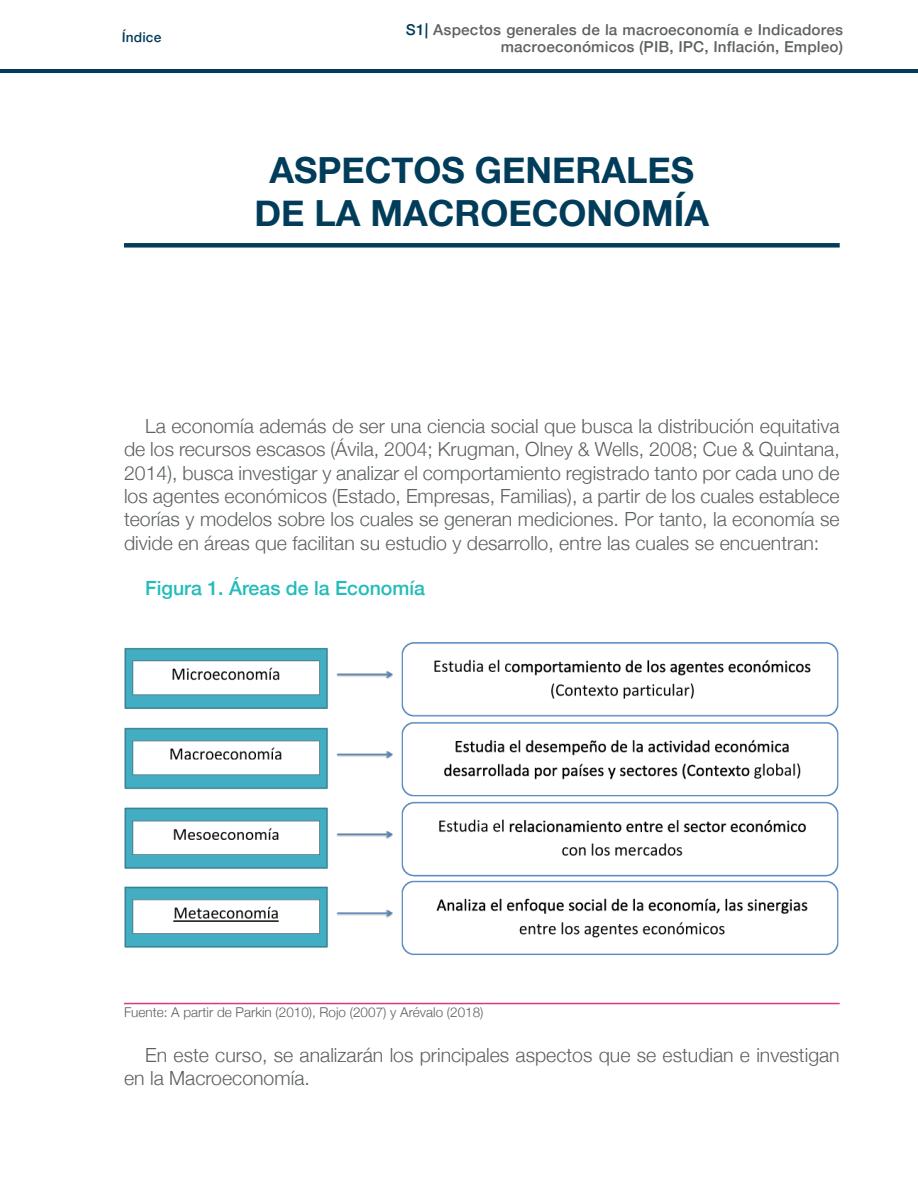
<style>
.page{position:relative;width:918px;height:1188px;background:#fff}
.page>*{position:absolute;margin:0;border:0;box-sizing:border-box;transform-origin:0 0}
.t1{font:700 36px/43.2px "Helvetica Neue";color:#013d5a;text-align:center}
.t2{font:300 19.5px/23.4px "Helvetica Neue";color:#5d6161;text-align:justify}
.t3{font:500 19.5px "Helvetica Neue";color:#22bcba}
.t4{font:500 15.15px/16px "Helvetica Neue";color:#5d6162;text-align:right}
.t5{font:500 13.65px "Helvetica Neue";color:#013d5a}
.t6{font:300 13.5px "Helvetica Neue";color:#5d6161}
.s1{color:#013d5a}
</style>
<div class="page">
<img style="left:124px;top:643px;width:715px;height:313px">
<div style="left:124px;top:243px;width:716px;height:5px;background:#013d5a"></div>
<hr style="left:124px;top:1003px;width:716px;height:1px;background:#dc3787">
<hr style="left:0;top:69px;width:918px;height:4px;background:#013d5a">
<p class="t5" style="left:122px;top:26px;width:41px;rotate:1deg">Índice</p>
<p class="t4" style="left:406px;top:17px;width:439px;rotate:1deg"><span class="s1">S1|</span> Aspectos generales de la macroeconomía e Indicadores macroeconómicos (PIB, IPC, Inflación, Empleo)</p>
<h1 class="t1" style="left:255px;top:150px;width:456px">ASPECTOS GENERALES<br>DE LA MACROECONOMÍA</h1>
<p class="t2" style="left:124px;top:413px;width:717px;text-indent:21px">La economía además de ser una ciencia social que busca la distribución equitativa de los recursos escasos (Ávila, 2004; Krugman, Olney &amp; Wells, 2008; Cue &amp; Quintana, 2014), busca investigar y analizar el comportamiento registrado tanto por cada uno de los agentes económicos (Estado, Empresas, Familias), a partir de los cuales establece teorías y modelos sobre los cuales se generan mediciones. Por tanto, la economía se divide en áreas que facilitan su estudio y desarrollo, entre las cuales se encuentran:</p>
<p class="t3" style="left:145px;top:572px;width:281px">Figura 1. Áreas de la Economía</p>
<p class="t6" style="left:124px;top:1001px;width:361px">Fuente: A partir de Parkin (2010), Rojo (2007) y Arévalo (2018)</p>
<p class="t2" style="left:124px;top:1042px;width:717px;text-indent:21px">En este curso, se analizarán los principales aspectos que se estudian e investigan en la Macroeconomía.</p>
</div>
